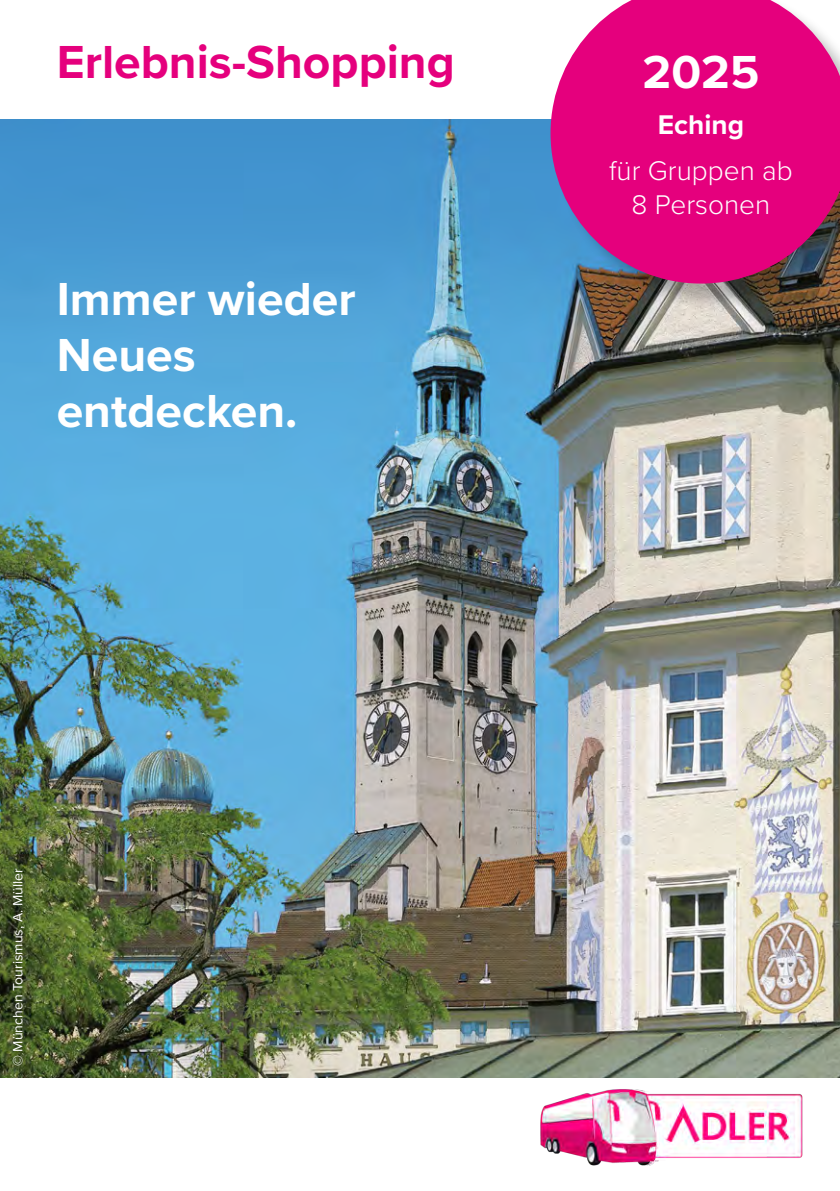
<style>
.page{position:relative;width:840px;height:1191px;background:#fff}
.page>*{position:absolute;margin:0;border:0;box-sizing:border-box;transform-origin:0 0}
.t1{font:700 48px/56px "Proxima Nova";color:#fff}
.t2{font:700 48px "Proxima Nova";color:#e5007d}
.t3{font:300 28px/33.6px "Proxima Nova";color:#fff;text-align:center}
.t4{font:700 28px "Proxima Nova";color:#fff}
.t5{font:14px "Proxima Nova";color:#fff}
</style>
<div class="page">
<img style="left:0;top:119px;width:839px;height:958px">
<div style="left:553px;top:0;width:286px;height:311px;background:#000;opacity:.25"></div>
<svg style="left:550px;top:0;width:289px;height:283px;background:#d61a85"></svg>
<img style="left:522px;top:1063px;width:317px;height:103px">
<svg style="left:2px;top:858px;width:33px;height:219px;background:#435326"></svg>
<p class="t2" style="left:57px;top:26px;width:399px">Erlebnis-Shopping</p>
<p class="t1" style="left:57px;top:269px;width:300px">Immer wieder<br>Neues entdecken.</p>
<p class="t1" style="left:642px;top:43px;width:118px">2025</p>
<p class="t4" style="left:657px;top:104px;width:88px">Eching</p>
<p class="t3" style="left:609px;top:153px;width:185px">für Gruppen ab<br>8 Personen</p>
<p class="t5" style="left:7px;top:1066px;width:199px;rotate:-90deg">© München Tourismus, A. Müller</p>
</div>
